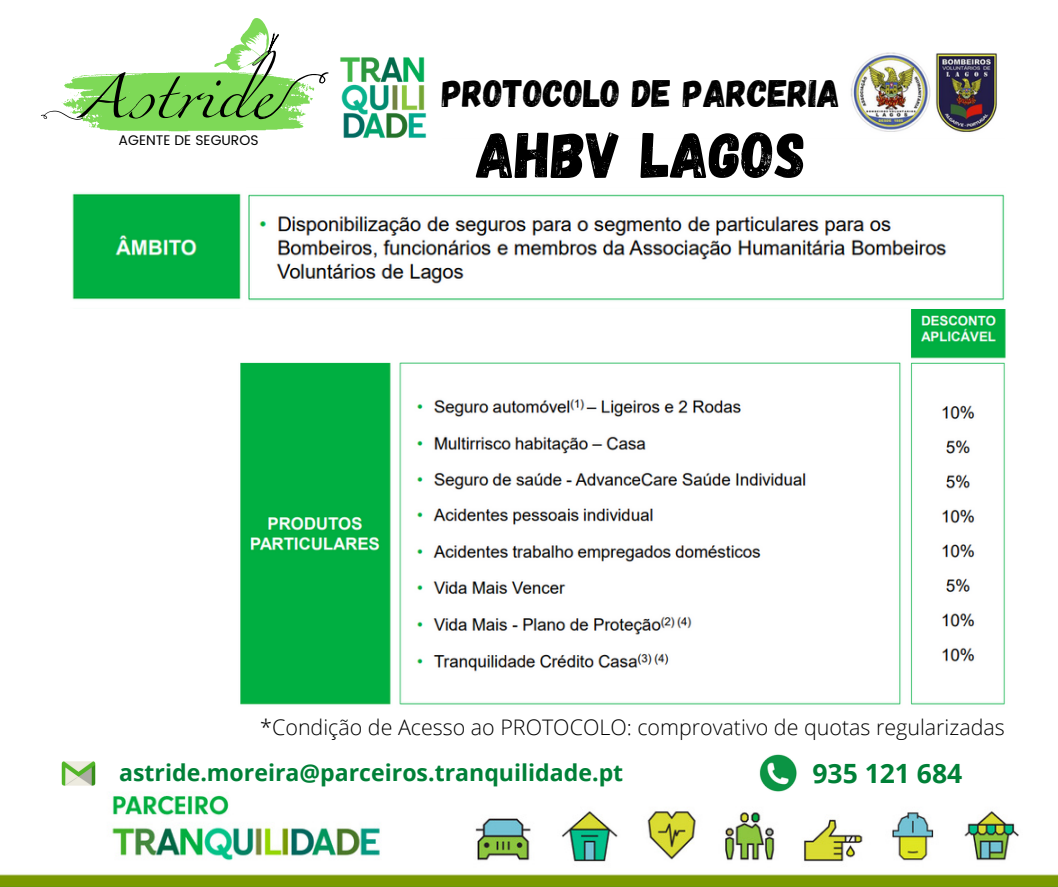
<style>
.page{position:relative;width:1058px;height:887px;background:#fff}
.page>*{position:absolute;margin:0;border:0;box-sizing:border-box;transform-origin:0 0}
.t1{font:99.9px "Miama";color:#000}
.t2{font:64.5px "Gagalin";color:#000}
.t3{font:38.25px "Gagalin";color:#000}
.t4{font:700 26.55px "Open Sans";color:#008037}
.t5{font:700 23.1px "Open Sans";color:#008037}
.t6{font:300 21.45px "Open Sans";color:#000}
.t7{font:13.95px "Poppins";color:#000}
</style>
<div class="page">
<svg style="left:41px;top:18px;width:282px;height:114px"></svg>
<img style="left:0;top:794px;width:1058px;height:92px">
<img style="left:759px;top:754px;width:38px;height:38px">
<img style="left:62px;top:761px;width:33px;height:25px">
<img style="left:240px;top:309px;width:766px;height:396px">
<img style="left:851px;top:52px;width:146px;height:80px">
<img style="left:72px;top:193px;width:933px;height:108px">
<img style="left:323px;top:57px;width:104px;height:81px">
<h1 class="t1" style="left:79px;top:24px;width:195px">Astride</h1>
<p class="t7" style="left:119px;top:132px;width:141px">AGENTE DE SEGUROS</p>
<h3 class="t3" style="left:442px;top:68px;width:399px">PROTOCOLO DE PARCERIA</h3>
<h2 class="t2" style="left:476px;top:113px;width:331px">AHBV LAGOS</h2>
<p class="t6" style="left:260px;top:712px;width:746px">*Condição de Acesso ao PROTOCOLO: comprovativo de quotas regularizadas</p>
<p class="t5" style="left:119px;top:756px;width:505px">astride.moreira@parceiros.tranquilidade.pt</p>
<p class="t4" style="left:812px;top:754px;width:151px">935 121 684</p>
</div>
